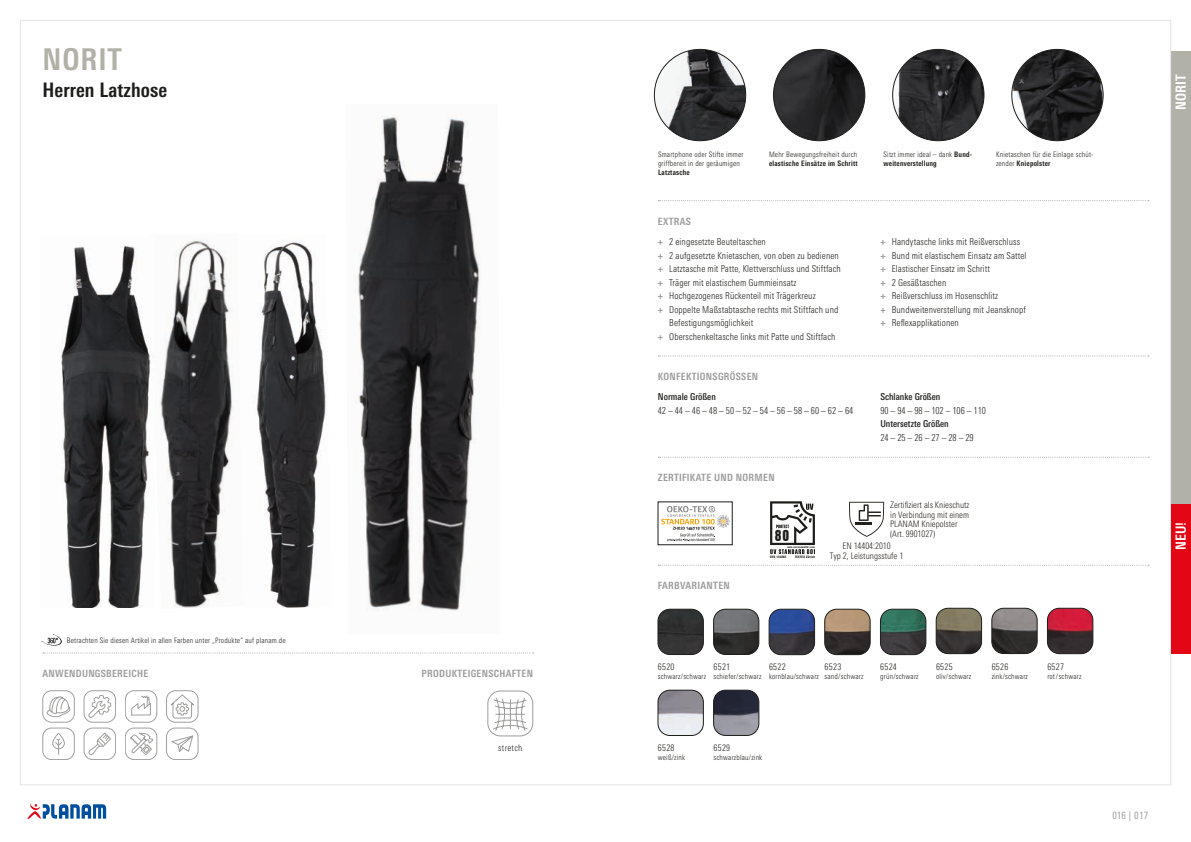
<style>
.page{position:relative;width:1191px;height:842px;background:#fff}
.page>*{position:absolute;margin:0;border:0;box-sizing:border-box;transform-origin:0 0}
.t1{font:700 condensed 30px "Univers Next Pro";letter-spacing:.03em;color:#b2b1a7}
.t2{font:700 condensed 20px "Univers Next Pro";letter-spacing:.005em;color:#1d1d1b}
.t3{font:700 condensed 14px "Univers Next Pro";letter-spacing:.005em;color:#fff}
.t4{font:13.8px "Swiss 921 BT Regular A";color:#1d1d1b}
.t5{font:700 condensed 10px "Univers Next Pro";letter-spacing:.03em;color:#9d9d9d}
.t6{font:condensed 10px "Univers Next Pro";letter-spacing:.025em;color:#9d9d9d}
.t7{font:300 condensed 9.6px "Univers Next Pro";color:#1d1d1b}
.t8{font:300 condensed 9.5px/13.5px "Univers Next Pro";letter-spacing:.01em;color:#1d1d1b}
.t9{font:500 condensed 9.5px "Univers Next Pro";color:#1d1d1b}
.t10{font:300 condensed 9px "Univers Next Pro";letter-spacing:.035em;color:#1d1d1b}
.t11{font:300 condensed 8.9px/9.5px "Univers Next Pro";color:#26231f;text-align:center}
.t12{font:300 condensed 7.5px/9px "Univers Next Pro";letter-spacing:.025em;color:#1d1d1b}
.t13{font:700 condensed 7.5px/9px "Univers Next Pro";letter-spacing:.025em;color:#1d1d1b}
.t14{font:2.9px "Swiss 921 BT Regular A";letter-spacing:.1em;color:#1d1d1b}
.t15{font:2.9px "Swiss 921 BT Regular A";letter-spacing:.07em;color:#1d1d1b}
.t16{font:2.2px "Swiss 921 BT Regular A";letter-spacing:.1em;color:#1d1d1b}
.s1{font-weight:300}
.s2{font-weight:700}
.s3{font-weight:700;color:#9d9d9d}
</style>
<div class="page">
<img style="left:160px;top:240px;width:74px;height:368px">
<img style="left:256px;top:241px;width:70px;height:367px">
<img style="left:61px;top:244px;width:90px;height:363px">
<img style="left:356px;top:116px;width:125px;height:495px">
<img style="left:654px;top:49px;width:91px;height:92px;border-radius:46px">
<img style="left:773px;top:49px;width:92px;height:92px;border-radius:46px">
<img style="left:892px;top:49px;width:92px;height:92px;border-radius:46px">
<img style="left:1011px;top:49px;width:92px;height:92px;border-radius:46px">
<svg style="left:487px;top:691px;width:46px;height:46px"></svg>
<img style="left:658px;top:609px;width:45px;height:45px">
<div style="left:658px;top:609px;width:45px;height:46px;border:1px solid #1d1d1b;border-radius:12px"></div>
<img style="left:880px;top:609px;width:46px;height:46px">
<div style="left:880px;top:609px;width:46px;height:46px;border:1px solid #1d1d1b;border-radius:12px"></div>
<img style="left:713px;top:609px;width:46px;height:45px">
<div style="left:713px;top:609px;width:46px;height:46px;border:1px solid #1d1d1b;border-radius:12px"></div>
<img style="left:936px;top:608px;width:45px;height:46px">
<div style="left:936px;top:608px;width:45px;height:46px;border:1px solid #1d1d1b;border-radius:12px"></div>
<img style="left:769px;top:609px;width:45px;height:46px">
<div style="left:769px;top:609px;width:45px;height:46px;border:1px solid #1d1d1b;border-radius:12px"></div>
<img style="left:991px;top:608px;width:46px;height:45px">
<div style="left:991px;top:608px;width:46px;height:46px;border:1px solid #1d1d1b;border-radius:12px"></div>
<img style="left:824px;top:609px;width:46px;height:46px">
<div style="left:824px;top:609px;width:46px;height:46px;border:1px solid #1d1d1b;border-radius:12px"></div>
<img style="left:1047px;top:608px;width:45px;height:46px">
<div style="left:1047px;top:608px;width:46px;height:46px;border:1px solid #1d1d1b;border-radius:12px"></div>
<svg style="left:770px;top:501px;width:45px;height:53px"></svg>
<svg style="left:661px;top:506px;width:69px;height:36px"></svg>
<div style="left:658px;top:502px;width:74px;height:43px;border:1px solid #1d1d1b"></div>
<svg style="left:47px;top:696px;width:24px;height:21px"></svg>
<div style="left:43px;top:690px;width:32px;height:32px;border:1px solid #9f9f9e;border-radius:9px"></div>
<div style="left:84px;top:690px;width:32px;height:32px;border:1px solid #9f9f9e;border-radius:9px"></div>
<svg style="left:88px;top:695px;width:23px;height:23px"></svg>
<div style="left:125px;top:690px;width:32px;height:32px;border:1px solid #9f9f9e;border-radius:9px"></div>
<svg style="left:131px;top:696px;width:20px;height:19px"></svg>
<div style="left:166px;top:690px;width:32px;height:32px;border:1px solid #9f9f9e;border-radius:9px"></div>
<svg style="left:170px;top:694px;width:24px;height:24px"></svg>
<div style="left:43px;top:728px;width:32px;height:32px;border:1px solid #9f9f9e;border-radius:9px"></div>
<div style="left:52px;top:733px;width:13px;height:16px;border:1px solid #9f9f9e;border-radius:6px"></div>
<svg style="left:55px;top:738px;width:7px;height:17px"></svg>
<div style="left:125px;top:728px;width:32px;height:32px;border:1px solid #9f9f9e;border-radius:9px"></div>
<svg style="left:130px;top:733px;width:24px;height:22px"></svg>
<div style="left:84px;top:728px;width:32px;height:32px;border:1px solid #9f9f9e;border-radius:9px"></div>
<svg style="left:89px;top:732px;width:22px;height:23px"></svg>
<div style="left:166px;top:728px;width:32px;height:32px;border:1px solid #9f9f9e;border-radius:9px"></div>
<svg style="left:171px;top:733px;width:26px;height:20px"></svg>
<img style="left:658px;top:690px;width:45px;height:45px">
<div style="left:658px;top:690px;width:45px;height:46px;border:1px solid #1d1d1b;border-radius:12px"></div>
<img style="left:713px;top:690px;width:46px;height:45px">
<div style="left:713px;top:690px;width:46px;height:45px;border:1px solid #1d1d1b;border-radius:12px"></div>
<svg style="left:658px;top:200px;width:491px;height:1px"></svg>
<svg style="left:658px;top:355px;width:491px;height:1px"></svg>
<svg style="left:658px;top:457px;width:491px;height:1px"></svg>
<svg style="left:42px;top:634px;width:20px;height:12px"></svg>
<svg style="left:43px;top:652px;width:490px;height:1px"></svg>
<svg style="left:658px;top:565px;width:491px;height:1px"></svg>
<svg style="left:849px;top:502px;width:35px;height:35px"></svg>
<div style="left:1171px;top:51px;width:20px;height:454px;background:#b2b1a7"></div>
<svg style="left:27px;top:804px;width:79px;height:15px"></svg>
<div style="left:1171px;top:505px;width:20px;height:149px;background:#e30614"></div>
<h1 class="t1" style="left:43px;top:41px;width:81px">NORIT</h1>
<h2 class="t2" style="left:43px;top:78px;width:126px">Herren Latzhose</h2>
<p class="t12" style="left:67px;top:636px;width:220px">Betrachten Sie diesen Artikel in allen Farben unter „Produkte“ auf planam.de</p>
<p class="t5" style="left:43px;top:668px;width:107px">ANWENDUNGSBEREICHE</p>
<p class="t5" style="left:421px;top:668px;width:113px">PRODUKTEIGENSCHAFTEN</p>
<p class="t12" style="left:658px;top:150px;width:87px">Smartphone oder Stifte immer griffbereit in der geräumigen</p>
<p class="t13" style="left:658px;top:168px;width:33px">Latztasche</p>
<p class="t13" style="left:883px;top:150px;width:89px"><span class="s1">Sitzt immer ideal – dank</span> Bund&shy;weitenverstellung</p>
<p class="t12" style="left:769px;top:150px;width:90px">Mehr Bewegungsfreiheit durch</p>
<p class="t13" style="left:769px;top:159px;width:90px">elastische Einsätze im Schritt</p>
<p class="t12" style="left:996px;top:150px;width:98px">Knietaschen für die Einlage schüt&shy;zender <span class="s2">Kniepolster</span></p>
<p class="t5" style="left:658px;top:215px;width:34px">EXTRAS</p>
<p class="t8" style="left:658px;top:235px;width:110px"><span class="s3">+</span> 2 eingesetzte Beuteltaschen</p>
<p class="t8" style="left:658px;top:248px;width:182px"><span class="s3">+</span> 2 aufgesetzte Knietaschen, von oben zu bedienen</p>
<p class="t8" style="left:658px;top:262px;width:184px"><span class="s3">+</span> Latztasche mit Patte, Klettverschluss und Stiftfach</p>
<p class="t8" style="left:658px;top:275px;width:140px"><span class="s3">+</span> Träger mit elastischem Gummieinsatz</p>
<p class="t8" style="left:658px;top:289px;width:159px"><span class="s3">+</span> Hochgezogenes Rückenteil mit Trägerkreuz</p>
<p class="t8" style="left:658px;top:302px;width:182px"><span class="s3">+</span> Doppelte Maßstabtasche rechts mit Stiftfach und</p>
<p class="t8" style="left:669px;top:316px;width:86px">Befestigungsmöglichkeit</p>
<p class="t8" style="left:658px;top:329px;width:179px"><span class="s3">+</span> Oberschenkeltasche links mit Patte und Stiftfach</p>
<p class="t5" style="left:658px;top:371px;width:102px">KONFEKTIONSGRÖSSEN</p>
<p class="t9" style="left:658px;top:391px;width:59px">Normale Größen</p>
<p class="t8" style="left:658px;top:404px;width:197px">42 – 44 – 46 – 48 – 50 – 52 – 54 – 56 – 58 – 60 – 62 – 64</p>
<p class="t5" style="left:658px;top:472px;width:118px">ZERTIFIKATE UND NORMEN</p>
<p class="t8" style="left:880px;top:235px;width:148px"><span class="s3">+</span> Handytasche links mit Reißverschluss <span class="s3">+</span> Bund mit elastischem Einsatz am Sattel <span class="s3">+</span> Elastischer Einsatz im Schritt<br><span class="s3">+</span> 2 Gesäßtaschen<br><span class="s3">+</span> Reißverschluss im Hosenschlitz<br><span class="s3">+</span> Bundweitenverstellung mit Jeansknopf <span class="s3">+</span> Reflexapplikationen</p>
<p class="t9" style="left:880px;top:391px;width:62px">Schlanke Größen</p>
<p class="t8" style="left:880px;top:404px;width:107px">90 – 94 – 98 – 102 – 106 – 110</p>
<p class="t9" style="left:880px;top:418px;width:70px">Untersetzte Größen</p>
<p class="t8" style="left:880px;top:431px;width:95px">24 – 25 – 26 – 27 – 28 – 29</p>
<p class="t5" style="left:658px;top:580px;width:73px">FARBVARIANTEN</p>
<h3 class="t4" style="left:775px;top:527px;width:16px">80</h3>
<p class="t16" style="left:787px;top:545px;width:29px">www.uvstandard801.com</p>
<p class="t15" style="left:770px;top:555px;width:17px">UVS 144082</p>
<p class="t14" style="left:795px;top:555px;width:21px">TESTEX Zürich</p>
<p class="t11" style="left:890px;top:500px;width:81px;text-align:left">Zertifiziert als Knieschutz in Verbindung mit einem<br>PLANAM Kniepolster (Art. 9901027)</p>
<p class="t11" style="left:829px;top:540px;width:75px;line-height:10.7px">EN 14404:2010<br>Typ 2, Leistungsstufe 1</p>
<p class="t10" style="left:658px;top:662px;width:18px">6520</p>
<p class="t12" style="left:658px;top:672px;width:50px">schwarz/schwarz</p>
<p class="t10" style="left:713px;top:662px;width:18px">6521</p>
<p class="t12" style="left:713px;top:672px;width:49px">schiefer/schwarz</p>
<p class="t10" style="left:769px;top:662px;width:18px">6522</p>
<p class="t12" style="left:769px;top:672px;width:51px">kornblau/schwarz</p>
<p class="t10" style="left:824px;top:662px;width:18px">6523</p>
<p class="t12" style="left:824px;top:672px;width:40px">sand/schwarz</p>
<p class="t10" style="left:880px;top:662px;width:18px">6524</p>
<p class="t12" style="left:880px;top:672px;width:40px">grün/schwarz</p>
<p class="t10" style="left:936px;top:662px;width:18px">6525</p>
<p class="t12" style="left:936px;top:672px;width:37px">oliv/schwarz</p>
<p class="t10" style="left:991px;top:662px;width:18px">6526</p>
<p class="t12" style="left:991px;top:672px;width:38px">zink/schwarz</p>
<p class="t10" style="left:1047px;top:662px;width:18px">6527</p>
<p class="t12" style="left:1047px;top:672px;width:36px">rot/schwarz</p>
<p class="t10" style="left:498px;top:743px;width:25px">stretch</p>
<p class="t10" style="left:658px;top:743px;width:18px">6528</p>
<p class="t12" style="left:658px;top:753px;width:29px">weiß/zink</p>
<p class="t7" style="left:498px;top:746px;width:25px">stretch</p>
<p class="t10" style="left:713px;top:743px;width:18px">6529</p>
<p class="t12" style="left:713px;top:753px;width:50px">schwarzblau/zink</p>
<p class="t6" style="left:1112px;top:809px;width:38px">016 | 017</p>
<h3 class="t3" style="left:1172px;top:110px;width:37px;rotate:-90deg">NORIT</h3>
<h3 class="t3" style="left:1172px;top:550px;width:30px;rotate:-90deg">NEU!</h3>
</div>
